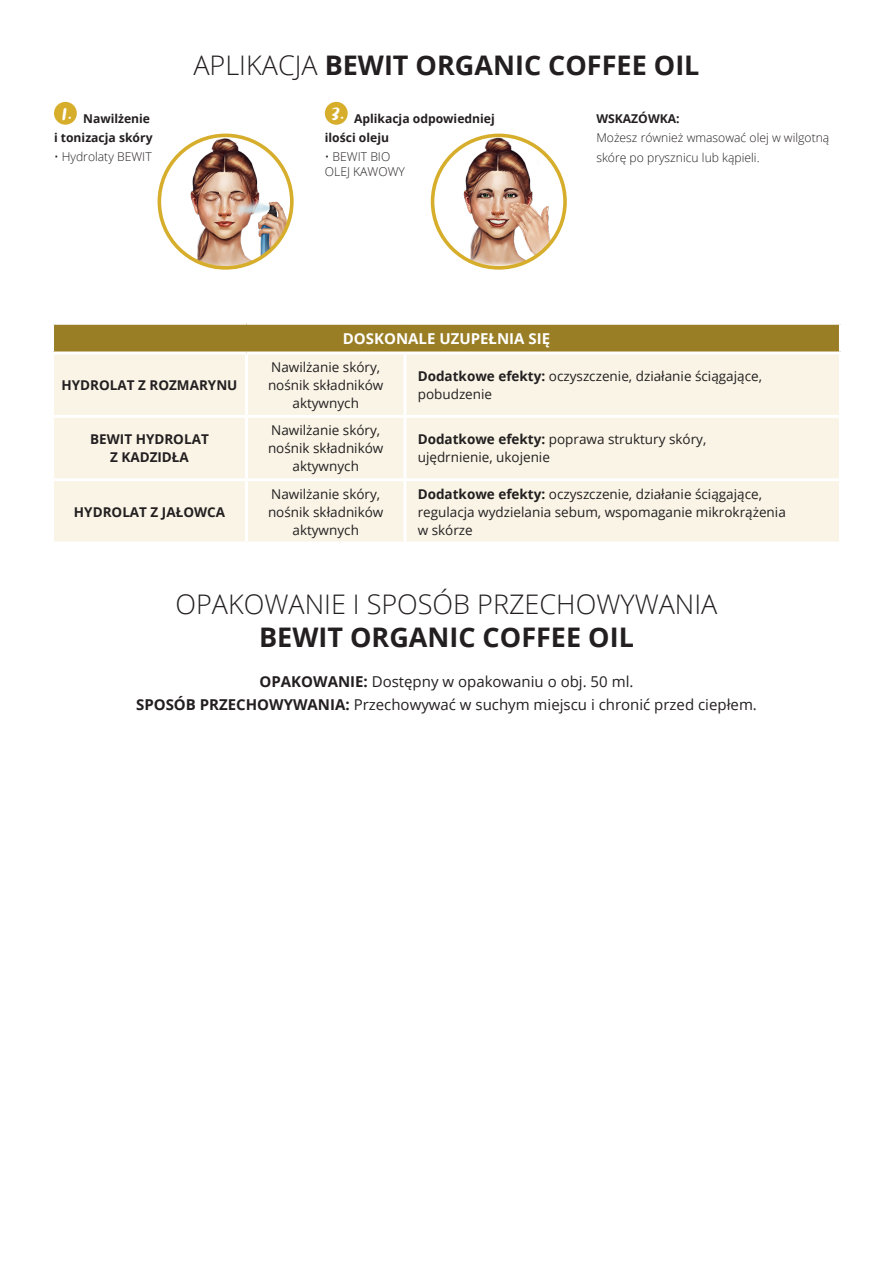
<style>
.page{position:relative;width:893px;height:1263px;background:#fff}
.page>*{position:absolute;margin:0;border:0;box-sizing:border-box;transform-origin:0 0}
.t1{font:700 27px "Open Sans";color:#231f20}
.t2{font:300 27px "Open Sans";color:#231f20}
.t3{font:22.5px "Zooja Pro";color:#fff}
.t4{font:15px "Open Sans";color:#231f20}
.t5{font:700 15px "Open Sans";color:#fff}
.t6{font:13.5px/18px "Open Sans";color:#231f20;text-align:center}
.t7{font:700 13.5px "Open Sans";color:#231f20}
.t8{font:300 12.15px/19.5px "Open Sans";color:#231f20}
.t9{font:700 12.15px/19.5px "Open Sans";color:#231f20}
.s1{font-weight:300}
.s2{font-weight:700}
</style>
<div class="page">
<div style="left:53px;top:323px;width:787px;height:30px;background:#9a7e26"></div>
<div style="left:54px;top:354px;width:785px;height:187px;background:#f9f4e6"></div>
<hr style="left:51px;top:322px;width:195px;height:3px;background:#fff">
<hr style="left:51px;top:325px;width:3px;height:26px;background:#fff">
<hr style="left:246px;top:322px;width:159px;height:3px;background:#fff">
<hr style="left:405px;top:322px;width:437px;height:3px;background:#fff">
<hr style="left:839px;top:325px;width:3px;height:26px;background:#fff">
<hr style="left:51px;top:351px;width:195px;height:3px;background:#fff">
<hr style="left:246px;top:351px;width:159px;height:3px;background:#fff">
<hr style="left:405px;top:351px;width:437px;height:3px;background:#fff">
<hr style="left:245px;top:354px;width:3px;height:61px;background:#fff">
<hr style="left:403px;top:354px;width:3px;height:61px;background:#fff">
<hr style="left:51px;top:415px;width:195px;height:3px;background:#fff">
<hr style="left:246px;top:415px;width:159px;height:3px;background:#fff">
<hr style="left:245px;top:418px;width:3px;height:60px;background:#fff">
<hr style="left:405px;top:415px;width:437px;height:3px;background:#fff">
<hr style="left:403px;top:418px;width:3px;height:60px;background:#fff">
<hr style="left:51px;top:478px;width:195px;height:3px;background:#fff">
<hr style="left:246px;top:478px;width:159px;height:3px;background:#fff">
<hr style="left:245px;top:481px;width:3px;height:60px;background:#fff">
<hr style="left:405px;top:478px;width:437px;height:3px;background:#fff">
<hr style="left:403px;top:481px;width:3px;height:60px;background:#fff">
<div style="left:54px;top:102px;width:23px;height:23px;background:#d7ae2b;border-radius:50%"></div>
<div style="left:325px;top:102px;width:23px;height:23px;background:#d7ae2b;border-radius:50%"></div>
<img style="left:433px;top:135px;width:132px;height:133px;border-radius:66px">
<div style="left:431px;top:134px;width:136px;height:136px;border:4px solid #d7ae2b;border-radius:50%"></div>
<img style="left:159px;top:135px;width:133px;height:133px;border-radius:66px">
<div style="left:158px;top:134px;width:136px;height:136px;border:4px solid #d7ae2b;border-radius:50%"></div>
<p class="t3" style="left:62px;top:99px;width:11px">1.</p>
<p class="t9" style="left:83px;top:108px;width:69px">Nawilżenie</p>
<p class="t9" style="left:54px;top:128px;width:100px">i tonizacja skóry</p>
<p class="t8" style="left:54px;top:147px;width:99px">• Hydrolaty BEWIT</p>
<p class="t1" style="left:193px;top:46px;width:508px"><span class="s1">APLIKACJA</span> BEWIT ORGANIC COFFEE OIL</p>
<p class="t3" style="left:331px;top:99px;width:13px">3.</p>
<p class="t9" style="left:325px;top:108px;width:171px;text-indent:29px">Aplikacja odpowiedniej ilości oleju</p>
<p class="t8" style="left:325px;top:147px;width:67px">• BEWIT BIO</p>
<p class="t8" style="left:325px;top:162px;width:82px">OLEJ KAWOWY</p>
<p class="t8" style="left:596px;top:108px;width:234px"><span class="s2">WSKAZÓWKA:<br></span>Możesz również wmasować olej w wilgotną skórę po prysznicu lub kąpieli.</p>
<p class="t5" style="left:343px;top:328px;width:209px">DOSKONALE UZUPEŁNIA SIĘ</p>
<p class="t7" style="left:61px;top:375px;width:178px">HYDROLAT Z ROZMARYNU</p>
<p class="t7" style="left:90px;top:430px;width:120px">BEWIT HYDROLAT</p>
<p class="t7" style="left:110px;top:448px;width:80px">Z KADZIDŁA</p>
<p class="t7" style="left:74px;top:502px;width:153px">HYDROLAT Z JAŁOWCA</p>
<p class="t6" style="left:268px;top:358px;width:117px">Nawilżanie skóry, nośnik składników aktywnych</p>
<p class="t6" style="left:418px;top:367px;width:346px"><span class="s2">Dodatkowe efekty:</span> oczyszczenie, działanie ściągające,</p>
<p class="t6" style="left:418px;top:385px;width:76px">pobudzenie</p>
<p class="t6" style="left:268px;top:421px;width:117px">Nawilżanie skóry, nośnik składników aktywnych</p>
<p class="t6" style="left:418px;top:430px;width:290px"><span class="s2">Dodatkowe efekty:</span> poprawa struktury skóry,</p>
<p class="t6" style="left:418px;top:448px;width:134px">ujędrnienie, ukojenie</p>
<p class="t6" style="left:268px;top:484px;width:117px">Nawilżanie skóry, nośnik składników aktywnych</p>
<p class="t6" style="left:418px;top:484px;width:346px"><span class="s2">Dodatkowe efekty:</span> oczyszczenie, działanie ściągające,</p>
<p class="t6" style="left:418px;top:502px;width:370px">regulacja wydzielania sebum, wspomaganie mikrokrążenia</p>
<p class="t6" style="left:418px;top:520px;width:57px">w skórze</p>
<p class="t2" style="left:176px;top:586px;width:543px">OPAKOWANIE I SPOSÓB PRZECHOWYWANIA</p>
<p class="t1" style="left:259px;top:618px;width:376px">BEWIT ORGANIC COFFEE OIL</p>
<p class="t4" style="left:260px;top:672px;width:375px"><span class="s2">OPAKOWANIE:</span> Dostępny w opakowaniu o obj. 50 ml.</p>
<p class="t4" style="left:136px;top:694px;width:622px"><span class="s2">SPOSÓB PRZECHOWYWANIA:</span> Przechowywać w suchym miejscu i chronić przed ciepłem.</p>
</div>
